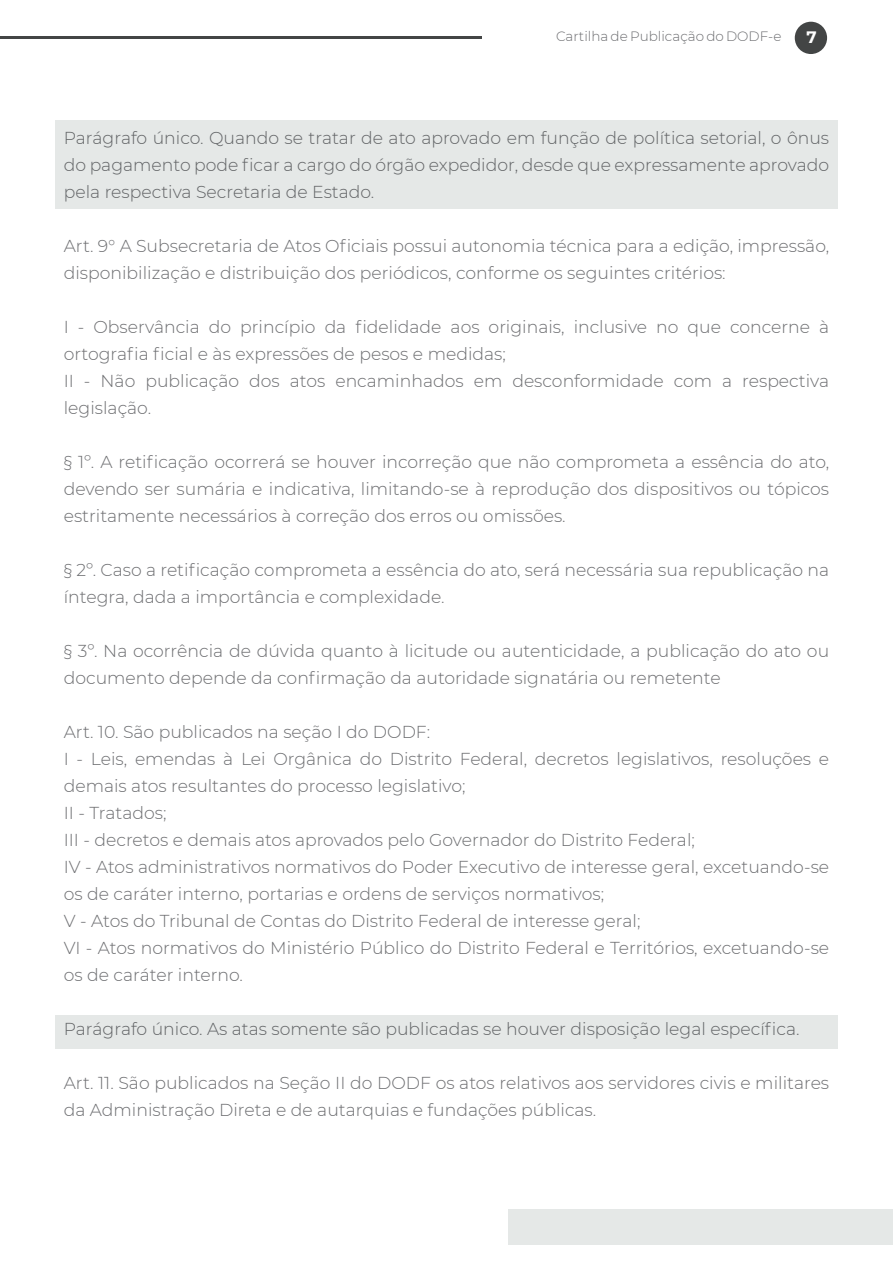
<style>
.page{position:relative;width:893px;height:1263px;background:#fff}
.page>*{position:absolute;margin:0;border:0;box-sizing:border-box;transform-origin:0 0}
.body_text{font:300 17.25px/27px "Montserrat";color:#6c6d70}
.t1{font:700 16.5px "Montserrat";color:#fff}
.t2{font:300 13.5px "Montserrat";color:#6c6d70}
</style>
<div class="page">
<div style="left:795px;top:22px;width:32px;height:32px;background:#434545;border-radius:50%"></div>
<hr style="left:0;top:36px;width:481px;height:3px;background:#434545">
<div style="left:508px;top:1209px;width:385px;height:35px;background:#e5e8e7"></div>
<div style="left:55px;top:1015px;width:783px;height:34px;background:#e5e8e7"></div>
<div style="left:55px;top:120px;width:783px;height:88px;background:#e5e8e7"></div>
<p class="t2" style="left:556px;top:27px;width:227px">Cartilha de Publicação do DODF-e</p>
<p class="t1" style="left:807px;top:25px;width:12px">7</p>
<p class="body_text" style="left:64px;top:124px;width:767px;text-align:justify">Parágrafo único. Quando se tratar de ato aprovado em função de política setorial, o ônus do pagamento pode ficar a cargo do órgão expedidor, desde que expressamente aprovado pela respectiva Secretaria de Estado.</p>
<p class="body_text" style="left:64px;top:232px;width:767px">Art. 9° A Subsecretaria de Atos Oficiais possui autonomia técnica para a edição, impressão, disponibilização e distribuição dos periódicos, conforme os seguintes critérios:</p>
<p class="body_text" style="left:64px;top:313px;width:767px">I - Observância do princípio da fidelidade aos originais, inclusive no que concerne à ortografia ficial e às expressões de pesos e medidas;</p>
<p class="body_text" style="left:64px;top:367px;width:767px">II - Não publicação dos atos encaminhados em desconformidade com a respectiva legislação.</p>
<p class="body_text" style="left:64px;top:448px;width:767px;text-align:justify">§ 1º. A retificação ocorrerá se houver incorreção que não comprometa a essência do ato, devendo ser sumária e indicativa, limitando-se à reprodução dos dispositivos ou tópicos estritamente necessários à correção dos erros ou omissões.</p>
<p class="body_text" style="left:64px;top:556px;width:767px">§ 2º. Caso a retificação comprometa a essência do ato, será necessária sua republicação na íntegra, dada a importância e complexidade.</p>
<p class="body_text" style="left:64px;top:637px;width:767px">§ 3º. Na ocorrência de dúvida quanto à licitude ou autenticidade, a publicação do ato ou documento depende da confirmação da autoridade signatária ou remetente</p>
<p class="body_text" style="left:64px;top:718px;width:368px">Art. 10. São publicados na seção I do DODF:</p>
<p class="body_text" style="left:64px;top:745px;width:767px">I - Leis, emendas à Lei Orgânica do Distrito Federal, decretos legislativos, resoluções e demais atos resultantes do processo legislativo;</p>
<p class="body_text" style="left:64px;top:799px;width:104px">II - Tratados;</p>
<p class="body_text" style="left:64px;top:826px;width:633px">III - decretos e demais atos aprovados pelo Governador do Distrito Federal;</p>
<p class="body_text" style="left:64px;top:853px;width:767px">IV - Atos administrativos normativos do Poder Executivo de interesse geral, excetuando-se os de caráter interno, portarias e ordens de serviços normativos;</p>
<p class="body_text" style="left:64px;top:907px;width:578px">V - Atos do Tribunal de Contas do Distrito Federal de interesse geral;</p>
<p class="body_text" style="left:64px;top:934px;width:767px">VI - Atos normativos do Ministério Público do Distrito Federal e Territórios, excetuando-se os de caráter interno.</p>
<p class="body_text" style="left:64px;top:1015px;width:737px">Parágrafo único. As atas somente são publicadas se houver disposição legal específica.</p>
<p class="body_text" style="left:64px;top:1069px;width:767px">Art. 11. São publicados na Seção II do DODF os atos relativos aos servidores civis e militares da Administração Direta e de autarquias e fundações públicas.</p>
</div>
